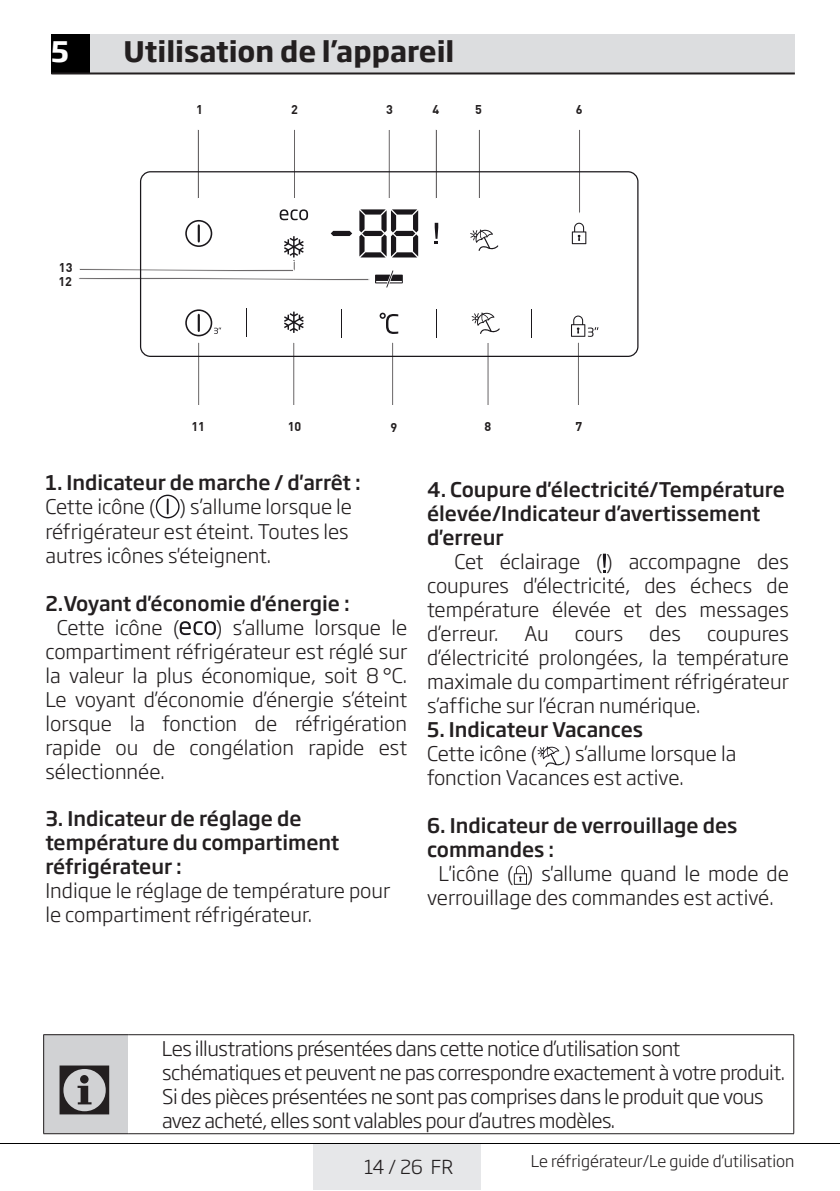
<style>
.page{position:relative;width:840px;height:1191px;background:#fff}
.page>*{position:absolute;margin:0;border:0;box-sizing:border-box;transform-origin:0 0}
.semboller{font:72px "ZIWARNUN";color:#231f20}
.Unite_Baslik__14pt-B{font:700 28px "Soho Gothic Pro";color:#231f20}
.Unite_Baslik__14pt-B-2{font:700 28px "Soho Gothic Pro";color:#fff}
.Normal_Yazi__10pt{font:300 20px/24px "Soho Gothic Pro";color:#231f20;text-align:justify}
.Normal_Yazi_Bold__10{font:500 20px/24px "Soho Gothic Pro";color:#231f20}
.Girintili_Yazi__10pt{font:300 20px/24px "Soho Gothic Pro";letter-spacing:-.025em;color:#231f20}
.Normal_Yazi{font:300 20px/24px "Soho Gothic Pro";color:#231f20}
.t1{font:300 19px "Soho Gothic Pro";color:#231f20}
.t2{font:300 16px "Soho Gothic Pro";color:#231f20}
.t3{font:700 12.6px "Grundig DIN";color:#231f20}
</style>
<div class="page">
<div style="left:313px;top:1144px;width:168px;height:45px;background:#e6e7e9"></div>
<hr style="left:0;top:1143px;width:839px;height:1px;background:#000">
<div style="left:51px;top:34px;width:40px;height:40px;background:#000"></div>
<div style="left:91px;top:34px;width:703px;height:40px;background:#dcdddf"></div>
<hr style="left:51px;top:72px;width:743px;height:2px;background:#231f20">
<div style="left:44px;top:1034px;width:84px;height:99px;background:#d1d2d4"></div>
<hr style="left:43px;top:1034px;width:85px;height:1px;background:#231f20">
<hr style="left:43px;top:1035px;width:1px;height:98px;background:#231f20">
<hr style="left:128px;top:1034px;width:665px;height:1px;background:#231f20">
<hr style="left:793px;top:1035px;width:1px;height:98px;background:#231f20">
<hr style="left:43px;top:1133px;width:85px;height:1px;background:#231f20">
<hr style="left:128px;top:1133px;width:665px;height:1px;background:#231f20">
<div style="left:197px;top:129px;width:2px;height:70px;border:1px solid #fff"></div>
<div style="left:577px;top:342px;width:2px;height:63px;border:1px solid #fff"></div>
<div style="left:391px;top:342px;width:2px;height:63px;border:1px solid #fff"></div>
<div style="left:293px;top:129px;width:2px;height:70px;border:1px solid #fff"></div>
<div style="left:388px;top:129px;width:2px;height:70px;border:1px solid #fff"></div>
<div style="left:478px;top:129px;width:2px;height:70px;border:1px solid #fff"></div>
<div style="left:435px;top:129px;width:2px;height:70px;border:1px solid #fff"></div>
<div style="left:578px;top:129px;width:2px;height:84px;border:1px solid #fff"></div>
<div style="left:140px;top:171px;width:498px;height:186px;border:1px solid #1a171b;border-radius:10px"></div>
<svg style="left:434px;top:223px;width:4px;height:21px"></svg>
<svg style="left:531px;top:309px;width:1px;height:28px"></svg>
<svg style="left:341px;top:309px;width:1px;height:28px"></svg>
<svg style="left:284px;top:311px;width:19px;height:22px"></svg>
<svg style="left:246px;top:308px;width:1px;height:29px"></svg>
<svg style="left:436px;top:309px;width:1px;height:28px"></svg>
<svg style="left:571px;top:223px;width:15px;height:21px"></svg>
<svg style="left:379px;top:313px;width:19px;height:21px"></svg>
<svg style="left:185px;top:309px;width:36px;height:27px"></svg>
<svg style="left:79px;top:209px;width:339px;height:79px"></svg>
<svg style="left:470px;top:229px;width:28px;height:22px"></svg>
<svg style="left:471px;top:312px;width:28px;height:22px"></svg>
<svg style="left:571px;top:315px;width:27px;height:22px"></svg>
<svg style="left:156px;top:494px;width:23px;height:24px"></svg>
<svg style="left:179px;top:621px;width:37px;height:14px"></svg>
<svg style="left:602px;top:553px;width:3px;height:19px"></svg>
<svg style="left:537px;top:746px;width:27px;height:21px"></svg>
<svg style="left:513px;top:865px;width:13px;height:19px"></svg>
<p class="Unite_Baslik__14pt-B-2" style="left:51px;top:30px;width:19px">5</p>
<p class="Unite_Baslik__14pt-B" style="left:123px;top:30px;width:332px">Utilisation de l’appareil</p>
<p class="t3" style="left:196px;top:101px;width:8px">1</p>
<p class="t3" style="left:291px;top:101px;width:8px">2</p>
<p class="t3" style="left:386px;top:101px;width:8px">3</p>
<p class="t3" style="left:432px;top:101px;width:8px">4</p>
<p class="t3" style="left:475px;top:101px;width:8px">5</p>
<p class="t3" style="left:575px;top:101px;width:8px">6</p>
<p class="t3" style="left:59px;top:259px;width:15px">13</p>
<p class="t3" style="left:58px;top:273px;width:15px">12</p>
<p class="t3" style="left:191px;top:418px;width:15px">11</p>
<p class="t3" style="left:287px;top:418px;width:15px">10</p>
<p class="t3" style="left:390px;top:419px;width:8px">9</p>
<p class="Normal_Yazi_Bold__10" style="left:45px;top:470px;width:317px">1. Indicateur de marche / d'arrêt :</p>
<p class="Normal_Yazi" style="left:45px;top:494px;width:308px">Cette icône ( ) s’allume lorsque le réfrigérateur est éteint. Toutes les autres icônes s'éteignent.</p>
<p class="Normal_Yazi_Bold__10" style="left:45px;top:590px;width:306px">2.Voyant d'économie d'énergie :</p>
<p class="Normal_Yazi__10pt" style="left:57px;top:614px;width:124px">Cette icône (</p>
<p class="Normal_Yazi__10pt" style="left:45px;top:614px;width:363px;text-indent:170px">) s’allume lorsque le compartiment réfrigérateur est réglé sur la valeur la plus économique, soit 8 °C.<br>Le voyant d’économie d’énergie s’éteint lorsque la fonction de réfrigération rapide ou de congélation rapide est sélectionnée.</p>
<p class="Normal_Yazi_Bold__10" style="left:45px;top:805px;width:295px">3. Indicateur de réglage de température du compartiment réfrigérateur :</p>
<p class="Normal_Yazi" style="left:45px;top:877px;width:346px">Indique le réglage de température pour le compartiment réfrigérateur.</p>
<p class="t3" style="left:484px;top:418px;width:8px">8</p>
<p class="t3" style="left:575px;top:418px;width:8px">7</p>
<p class="Normal_Yazi_Bold__10" style="left:427px;top:476px;width:359px">4. Coupure d'électricité/Température élevée/Indicateur d’avertissement d'erreur</p>
<p class="Normal_Yazi__10pt" style="left:427px;top:548px;width:363px;text-indent:27px">Cet éclairage ( ) accompagne des coupures d'électricité, des échecs de température élevée et des messages d’erreur.</p>
<p class="Normal_Yazi__10pt" style="left:524px;top:620px;width:26px">Au</p>
<p class="Normal_Yazi__10pt" style="left:574px;top:620px;width:50px">cours</p>
<p class="Normal_Yazi__10pt" style="left:648px;top:620px;width:33px">des</p>
<p class="Normal_Yazi__10pt" style="left:427px;top:620px;width:363px;text-indent:280px">coupures d’électricité prolongées, la température maximale du compartiment réfrigérateur s’affiche sur l’écran numérique.</p>
<p class="Normal_Yazi_Bold__10" style="left:427px;top:716px;width:217px">5. Indicateur Vacances</p>
<p class="Normal_Yazi" style="left:427px;top:740px;width:112px">Cette icône (</p>
<p class="Normal_Yazi" style="left:427px;top:740px;width:310px;text-indent:137px">) s’allume lorsque la fonction Vacances est active.</p>
<p class="Normal_Yazi_Bold__10" style="left:427px;top:812px;width:311px">6. Indicateur de verrouillage des commandes :</p>
<p class="Normal_Yazi__10pt" style="left:427px;top:860px;width:363px;text-indent:11px">L'icône ( ) s'allume quand le mode de verrouillage des commandes est activé.</p>
<p class="semboller" style="left:55px;top:1052px;width:63px">C</p>
<p class="Girintili_Yazi__10pt" style="left:162px;top:1035px;width:624px">Les illustrations présentées dans cette notice d’utilisation sont schématiques et peuvent ne pas correspondre exactement à votre produit.<br>Si des pièces présentées ne sont pas comprises dans le produit que vous avez acheté, elles sont valables pour d’autres modèles.</p>
<p class="t1" style="left:364px;top:1152px;width:91px">14 / 26 FR</p>
<p class="t2" style="left:530px;top:1149px;width:265px">Le réfrigérateur/Le guide d’utilisation</p>
</div>
